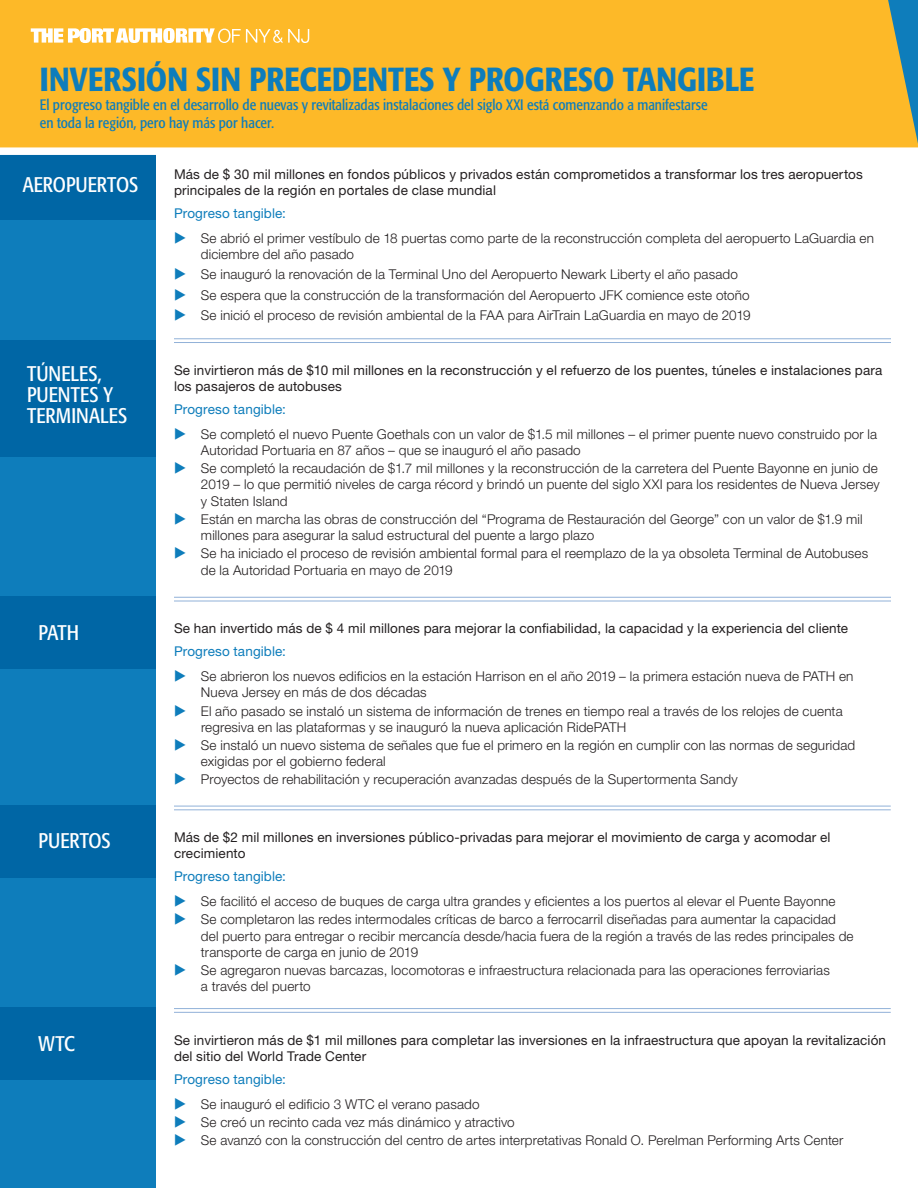
<style>
.page{position:relative;width:918px;height:1188px;background:#fff}
.page>*{position:absolute;margin:0;border:0;box-sizing:border-box;transform-origin:0 0}
.t1{font:500 condensed 33px "Formata";letter-spacing:.005em;color:#0e7dbb}
.t2{font:condensed 21px/21px "Formata";color:#fff}
.t3{font:condensed 15px/18px "Formata";color:#0e7dbb}
.t4{font:300 13.5px/16.2px "Helvetica Neue LT Std";letter-spacing:.01em;color:#231f20}
.t5{font:13.5px/16.2px "Helvetica Neue LT Std";letter-spacing:.01em;color:#231f20}
.s1{font-weight:400;color:#0e7dbb}
.s2{color:#0e7dbb}
</style>
<div class="page">
<div style="left:0;top:0;width:156px;height:1188px;background:#0e7dbb"></div>
<div style="left:0;top:148px;width:156px;height:72px;background:#0066a5"></div>
<div style="left:0;top:597px;width:156px;height:72px;background:#0066a5"></div>
<div style="left:0;top:340px;width:156px;height:117px;background:#0066a5"></div>
<div style="left:0;top:806px;width:156px;height:72px;background:#0066a5"></div>
<div style="left:0;top:1008px;width:156px;height:72px;background:#0066a5"></div>
<div style="left:0;top:0;width:918px;height:151px;background:#fdb928"></div>
<div style="left:0;top:147px;width:918px;height:8px;background:#fff"></div>
<svg style="left:888px;top:0;width:30px;height:144px"></svg>
<hr style="left:174px;top:597px;width:717px;height:1px;background:#91b1d8">
<hr style="left:174px;top:601px;width:717px;height:1px;background:#91b1d8">
<hr style="left:174px;top:338px;width:717px;height:1px;background:#91b1d8">
<hr style="left:174px;top:342px;width:717px;height:1px;background:#91b1d8">
<hr style="left:174px;top:806px;width:717px;height:1px;background:#91b1d8">
<hr style="left:174px;top:809px;width:717px;height:1px;background:#91b1d8">
<hr style="left:174px;top:1008px;width:717px;height:1px;background:#91b1d8">
<hr style="left:174px;top:1012px;width:717px;height:1px;background:#91b1d8">
<svg style="left:31px;top:28px;width:278px;height:15px"></svg>
<h1 class="t1" style="left:40px;top:59px;width:716px">INVERSIÓN SIN PRECEDENTES Y PROGRESO TANGIBLE</h1>
<p class="t3" style="left:40px;top:96px;width:669px">El progreso tangible en el desarrollo de nuevas y revitalizadas instalaciones del siglo XXI está comenzando a manifestarse en toda la región, pero hay más por hacer.</p>
<h2 class="t2" style="left:23px;top:174px;width:117px">AEROPUERTOS</h2>
<p class="t5" style="left:174px;top:166px;width:690px">Más de $ 30 mil millones en fondos públicos y privados están comprometidos a transformar los tres aeropuertos principales de la región en portales de clase mundial</p>
<p class="t4" style="left:174px;top:201px;width:701px;line-height:24.8px"><span class="s1">Progreso tangible:<br></span><span class="s2">▶</span> Se abrió el primer vestíbulo de 18 puertas como parte de la reconstrucción completa del aeropuerto LaGuardia en</p>
<p class="t4" style="left:174px;top:244px;width:578px;line-height:20.4px;text-indent:27px">diciembre del año pasado<br><span class="s2">▶</span> Se inauguró la renovación de la Terminal Uno del Aeropuerto Newark Liberty el año pasado <span class="s2">▶</span> Se espera que la construcción de la transformación del Aeropuerto JFK comience este otoño <span class="s2">▶</span> Se inició el proceso de revisión ambiental de la FAA para AirTrain LaGuardia en mayo de 2019</p>
<h2 class="t2" style="left:27px;top:363px;width:102px">TÚNELES,<br>PUENTES Y<br>TERMINALES</h2>
<p class="t5" style="left:174px;top:362px;width:710px">Se invirtieron más de $10 mil millones en la reconstrucción y el refuerzo de los puentes, túneles e instalaciones para los pasajeros de autobuses</p>
<p class="t4" style="left:174px;top:397px;width:705px;line-height:24.8px"><span class="s1">Progreso tangible:<br></span><span class="s2">▶</span> Se completó el nuevo Puente Goethals con un valor de $1.5 mil millones – el primer puente nuevo construido por la</p>
<p class="t4" style="left:174px;top:441px;width:705px;line-height:18.3px;text-indent:27px">Autoridad Portuaria en 87 años – que se inauguró el año pasado<br><span class="s2">▶</span> Se completó la recaudación de $1.7 mil millones y la reconstrucción de la carretera del Puente Bayonne en junio de</p>
<p class="t4" style="left:201px;top:476px;width:680px">2019 – lo que permitió niveles de carga récord y brindó un puente del siglo XXI para los residentes de Nueva Jersey y Staten Island</p>
<p class="t4" style="left:201px;top:511px;width:663px;text-indent:-27px"><span class="s2">▶</span> Están en marcha las obras de construcción del “Programa de Restauración del George” con un valor de $1.9 mil millones para asegurar la salud estructural del puente a largo plazo</p>
<p class="t4" style="left:201px;top:545px;width:669px;text-indent:-27px"><span class="s2">▶</span> Se ha iniciado el proceso de revisión ambiental formal para el reemplazo de la ya obsoleta Terminal de Autobuses de la Autoridad Portuaria en mayo de 2019</p>
<h2 class="t2" style="left:39px;top:622px;width:42px">PATH</h2>
<p class="t5" style="left:174px;top:620px;width:676px">Se han invertido más de $ 4 mil millones para mejorar la confiabilidad, la capacidad y la experiencia del cliente</p>
<p class="t4" style="left:174px;top:639px;width:681px;line-height:24.8px"><span class="s1">Progreso tangible:<br></span><span class="s2">▶</span> Se abrieron los nuevos edificios en la estación Harrison en el año 2019 – la primera estación nueva de PATH en</p>
<p class="t4" style="left:174px;top:683px;width:670px;line-height:18.3px;text-indent:27px">Nueva Jersey en más de dos décadas<br><span class="s2">▶</span> El año pasado se instaló un sistema de información de trenes en tiempo real a través de los relojes de cuenta</p>
<p class="t4" style="left:174px;top:717px;width:683px;line-height:18.3px;text-indent:27px">regresiva en las plataformas y se inauguró la nueva aplicación RidePATH<br><span class="s2">▶</span> Se instaló un nuevo sistema de señales que fue el primero en la región en cumplir con las normas de seguridad</p>
<p class="t4" style="left:174px;top:752px;width:565px;line-height:18.3px;text-indent:27px">exigidas por el gobierno federal<br><span class="s2">▶</span> Proyectos de rehabilitación y recuperación avanzadas después de la Supertormenta Sandy</p>
<h2 class="t2" style="left:39px;top:830px;width:74px">PUERTOS</h2>
<p class="t5" style="left:174px;top:829px;width:658px">Más de $2 mil millones en inversiones público-privadas para mejorar el movimiento de carga y acomodar el crecimiento</p>
<p class="t4" style="left:174px;top:864px;width:663px;line-height:24.8px"><span class="s1">Progreso tangible:<br></span><span class="s2">▶</span> Se facilitó el acceso de buques de carga ultra grandes y eficientes a los puertos al elevar el Puente Bayonne</p>
<p class="t4" style="left:201px;top:911px;width:654px;text-indent:-27px"><span class="s2">▶</span> Se completaron las redes intermodales críticas de barco a ferrocarril diseñadas para aumentar la capacidad del puerto para entregar o recibir mercancía desde/hacia fuera de la región a través de las redes principales de transporte de carga en junio de 2019</p>
<p class="t4" style="left:201px;top:962px;width:630px;text-indent:-27px"><span class="s2">▶</span> Se agregaron nuevas barcazas, locomotoras e infraestructura relacionada para las operaciones ferroviarias a través del puerto</p>
<h2 class="t2" style="left:39px;top:1033px;width:38px">WTC</h2>
<p class="t5" style="left:174px;top:1032px;width:714px">Se invirtieron más de $1 mil millones para completar las inversiones en la infraestructura que apoyan la revitalización del sitio del World Trade Center</p>
<p class="t4" style="left:174px;top:1066px;width:307px;line-height:24.8px"><span class="s1">Progreso tangible:<br></span><span class="s2">▶</span> Se inauguró el edificio 3 WTC el verano pasado</p>
<p class="t4" style="left:174px;top:1113px;width:671px;line-height:18.3px"><span class="s2">▶</span> Se creó un recinto cada vez más dinámico y atractivo<br><span class="s2">▶</span> Se avanzó con la construcción del centro de artes interpretativas Ronald O. Perelman Performing Arts Center</p>
</div>
